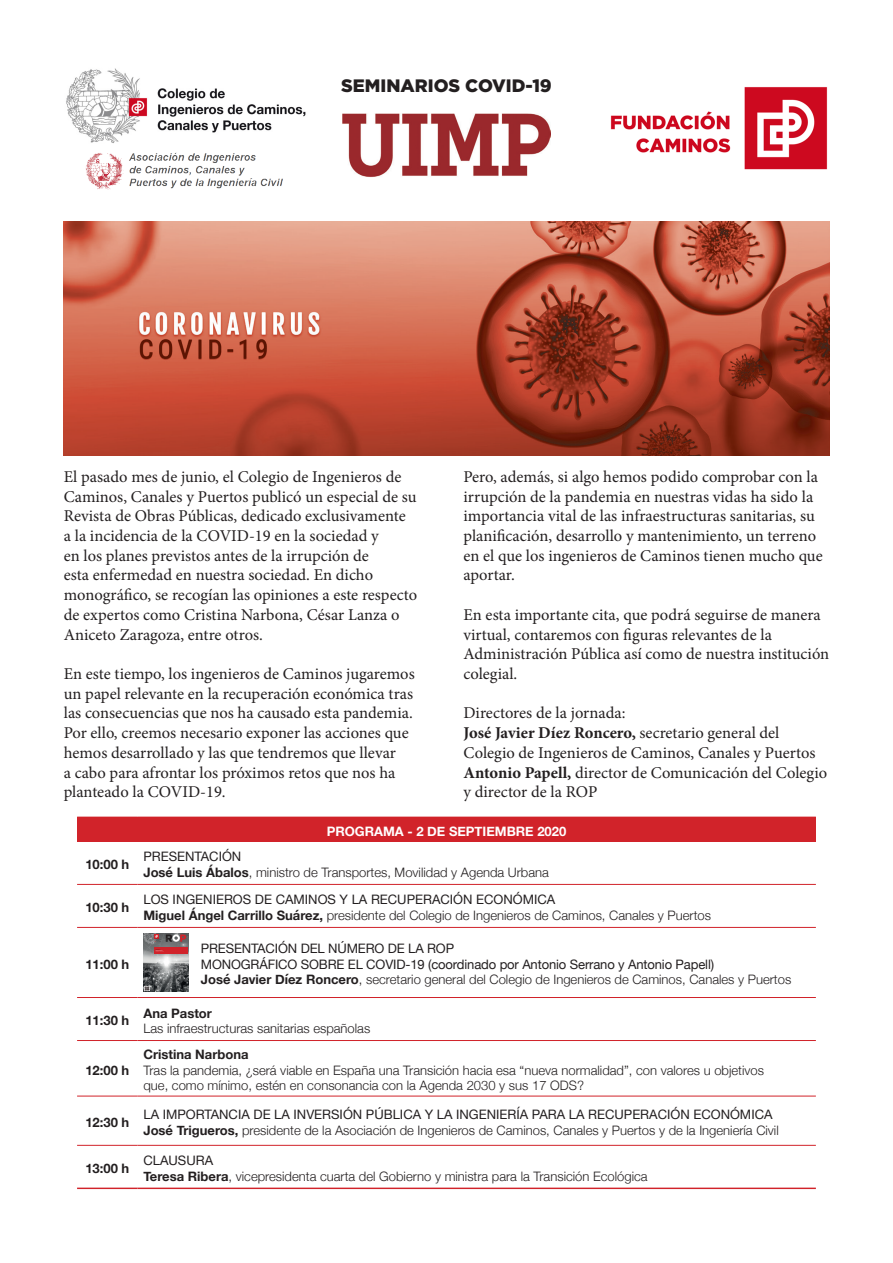
<style>
.page{position:relative;width:893px;height:1263px;background:#fff}
.page>*{position:absolute;margin:0;border:0;box-sizing:border-box;transform-origin:0 0}
.t1{font:900 18px "Gotham";color:#231f20}
.t2{font:16.5px/19.6px "Minion Pro";color:#231f20}
.t3{font:300 13.05px/15.6px "Helvetica Neue";color:#231f20}
.t4{font:13.05px/15.6px "Helvetica Neue";color:#231f20}
.t5{font:700 13.05px "Helvetica Neue";color:#231f20}
.t6{font:700 13.05px "Helvetica Neue";color:#fff}
.s1{font-weight:700}
</style>
<div class="page">
<img style="left:64px;top:221px;width:765px;height:235px">
<div style="left:77px;top:817px;width:739px;height:24px;background:#d1232a"></div>
<hr style="left:77px;top:841px;width:61px;height:1px;background:#d1232a">
<hr style="left:138px;top:841px;width:57px;height:1px;background:#d1232a">
<hr style="left:195px;top:841px;width:621px;height:1px;background:#d1232a">
<hr style="left:77px;top:884px;width:61px;height:1px;background:#d1232a">
<hr style="left:138px;top:884px;width:57px;height:1px;background:#d1232a">
<hr style="left:195px;top:884px;width:621px;height:1px;background:#d1232a">
<hr style="left:77px;top:927px;width:61px;height:1px;background:#d1232a">
<hr style="left:138px;top:927px;width:57px;height:1px;background:#d1232a">
<hr style="left:195px;top:927px;width:621px;height:1px;background:#d1232a">
<hr style="left:77px;top:997px;width:61px;height:1px;background:#d1232a">
<hr style="left:138px;top:997px;width:57px;height:1px;background:#d1232a">
<hr style="left:195px;top:997px;width:621px;height:1px;background:#d1232a">
<hr style="left:77px;top:1040px;width:61px;height:1px;background:#d1232a">
<hr style="left:138px;top:1040px;width:57px;height:1px;background:#d1232a">
<hr style="left:195px;top:1040px;width:621px;height:1px;background:#d1232a">
<hr style="left:77px;top:1096px;width:61px;height:1px;background:#d1232a">
<hr style="left:138px;top:1096px;width:57px;height:1px;background:#d1232a">
<hr style="left:195px;top:1096px;width:621px;height:1px;background:#d1232a">
<hr style="left:77px;top:1145px;width:61px;height:1px;background:#d1232a">
<hr style="left:138px;top:1145px;width:57px;height:1px;background:#d1232a">
<hr style="left:195px;top:1145px;width:621px;height:1px;background:#d1232a">
<hr style="left:77px;top:1187px;width:61px;height:2px;background:#d1232a">
<hr style="left:138px;top:1187px;width:57px;height:2px;background:#d1232a">
<hr style="left:195px;top:1187px;width:621px;height:2px;background:#d1232a">
<img style="left:143px;top:933px;width:45px;height:59px">
<svg style="left:143px;top:933px;width:16px;height:10px"></svg>
<svg style="left:166px;top:934px;width:20px;height:8px"></svg>
<svg style="left:145px;top:986px;width:4px;height:4px"></svg>
<div style="left:154px;top:947px;width:34px;height:7px;background:#d1232a"></div>
<img style="left:610px;top:87px;width:218px;height:83px">
<img style="left:343px;top:114px;width:207px;height:64px">
<img style="left:66px;top:68px;width:240px;height:75px">
<img style="left:85px;top:152px;width:198px;height:38px">
<p class="t1" style="left:341px;top:73px;width:212px">SEMINARIOS COVID-19</p>
<p class="t2" style="left:64px;top:467px;width:355px">El pasado mes de junio, el Colegio de Ingenieros de Caminos, Canales y Puertos publicó un especial de su Revista de Obras Públicas, dedicado exclusivamente<br>a la incidencia de la COVID-19 en la sociedad y<br>en los planes previstos antes de la irrupción de<br>esta enfermedad en nuestra sociedad. En dicho monográfico, se recogían las opiniones a este respecto de expertos como Cristina Narbona, César Lanza o Aniceto Zaragoza, entre otros.</p>
<p class="t2" style="left:64px;top:664px;width:352px">En este tiempo, los ingenieros de Caminos jugaremos un papel relevante en la recuperación económica tras las consecuencias que nos ha causado esta pandemia.<br>Por ello, creemos necesario exponer las acciones que hemos desarrollado y las que tendremos que llevar<br>a cabo para afrontar los próximos retos que nos ha planteado la COVID-19.</p>
<p class="t2" style="left:463px;top:467px;width:361px">Pero, además, si algo hemos podido comprobar con la irrupción de la pandemia en nuestras vidas ha sido la importancia vital de las infraestructuras sanitarias, su planificación, desarrollo y mantenimiento, un terreno en el que los ingenieros de Caminos tienen mucho que aportar.</p>
<p class="t2" style="left:463px;top:605px;width:367px">En esta importante cita, que podrá seguirse de manera virtual, contaremos con figuras relevantes de la Administración Pública así como de nuestra institución colegial.</p>
<p class="t2" style="left:463px;top:703px;width:163px">Directores de la jornada:</p>
<p class="t2" style="left:463px;top:723px;width:354px"><span class="s1">José Javier Díez Roncero,</span> secretario general del<br>Colegio de Ingenieros de Caminos, Canales y Puertos</p>
<p class="t2" style="left:463px;top:763px;width:365px"><span class="s1">Antonio Papell,</span> director de Comunicación del Colegio y director de la ROP</p>
<p class="t6" style="left:327px;top:821px;width:241px">PROGRAMA - 2 DE SEPTIEMBRE 2020</p>
<p class="t5" style="left:85px;top:854px;width:45px">10:00 h</p>
<p class="t5" style="left:85px;top:897px;width:45px">10:30 h</p>
<p class="t5" style="left:85px;top:954px;width:45px">11:00 h</p>
<p class="t5" style="left:85px;top:1010px;width:45px">11:30 h</p>
<p class="t5" style="left:85px;top:1060px;width:45px">12:00 h</p>
<p class="t5" style="left:85px;top:1112px;width:45px">12:30 h</p>
<p class="t5" style="left:85px;top:1158px;width:45px">13:00 h</p>
<p class="t4" style="left:143px;top:850px;width:99px">PRESENTACIÓN</p>
<p class="t3" style="left:143px;top:863px;width:407px"><span class="s1">José Luis Ábalos</span>, ministro de Transportes, Movilidad y Agenda Urbana</p>
<p class="t4" style="left:143px;top:893px;width:413px">LOS INGENIEROS DE CAMINOS Y LA RECUPERACIÓN ECONÓMICA</p>
<p class="t3" style="left:143px;top:907px;width:569px"><span class="s1">Miguel Ángel Carrillo Suárez,</span> presidente del Colegio de Ingenieros de Caminos, Canales y Puertos</p>
<p class="t4" style="left:201px;top:941px;width:515px">PRESENTACIÓN DEL NÚMERO DE LA ROP<br>MONOGRÁFICO SOBRE EL COVID-19 (coordinado por Antonio Serrano y Antonio Papell)</p>
<p class="t3" style="left:201px;top:971px;width:592px"><span class="s1">José Javier Díez Roncero</span>, secretario general del Colegio de Ingenieros de Caminos, Canales y Puertos</p>
<p class="t5" style="left:143px;top:1003px;width:70px">Ana Pastor</p>
<p class="t3" style="left:143px;top:1020px;width:228px">Las infraestructuras sanitarias españolas</p>
<p class="t5" style="left:143px;top:1044px;width:107px">Cristina Narbona</p>
<p class="t3" style="left:143px;top:1061px;width:622px">Tras la pandemia, ¿será viable en España una Transición hacia esa “nueva normalidad”, con valores u objetivos que, como mínimo, estén en consonancia con la Agenda 2030 y sus 17 ODS?</p>
<p class="t4" style="left:143px;top:1107px;width:631px">LA IMPORTANCIA DE LA INVERSIÓN PÚBLICA Y LA INGENIERÍA PARA LA RECUPERACIÓN ECONÓMICA</p>
<p class="t3" style="left:143px;top:1121px;width:637px"><span class="s1">José Trigueros,</span> presidente de la Asociación de Ingenieros de Caminos, Canales y Puertos y de la Ingeniería Civil</p>
<p class="t4" style="left:143px;top:1153px;width:71px">CLAUSURA</p>
<p class="t3" style="left:143px;top:1167px;width:506px"><span class="s1">Teresa Ribera</span>, vicepresidenta cuarta del Gobierno y ministra para la Transición Ecológica</p>
</div>
